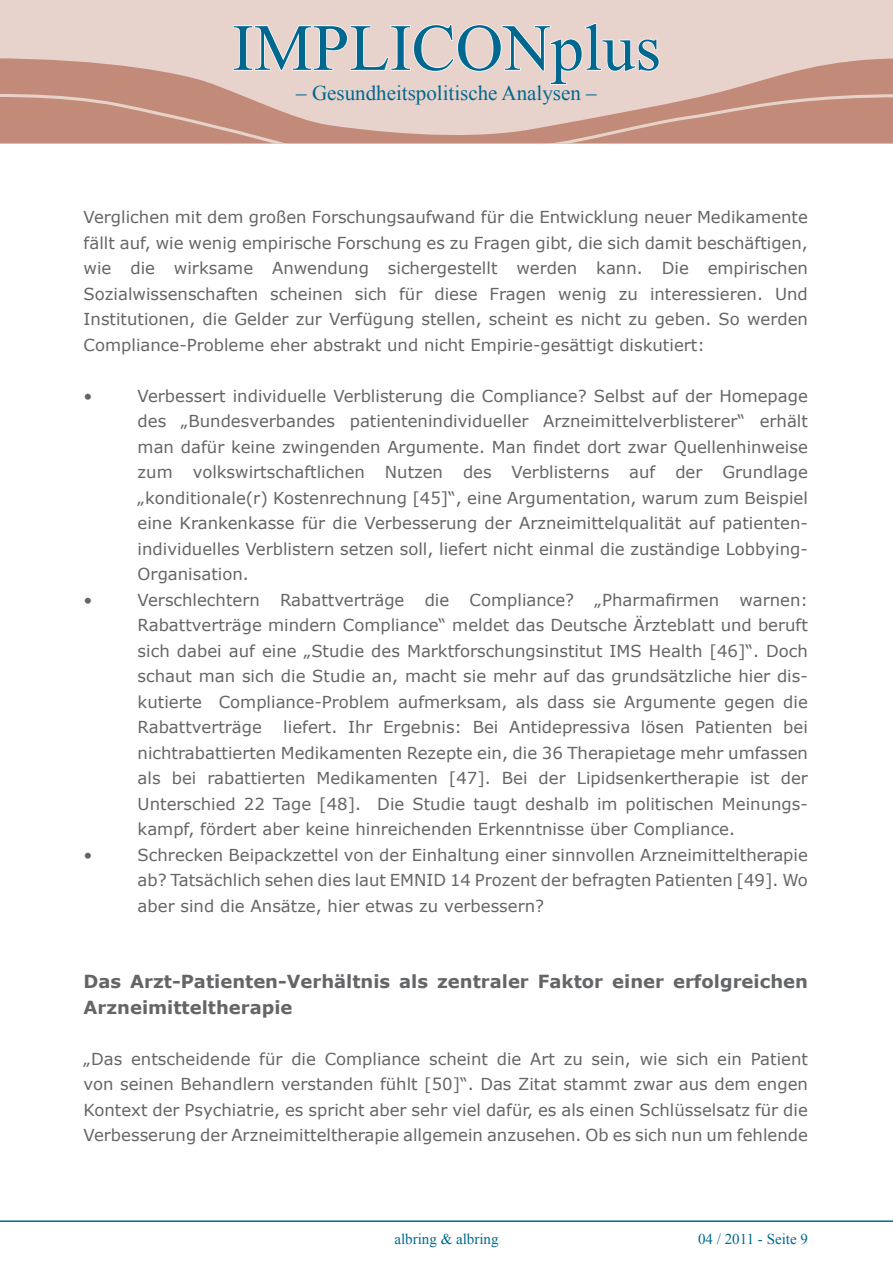
<style>
.page{position:relative;width:893px;height:1263px;background:#fff}
.page>*{position:absolute;margin:0;border:0;box-sizing:border-box;transform-origin:0 0}
.t1{font:66px "Times New Roman";color:#00688e}
.t2{font:21px "Times New Roman";color:#00688e}
.t3{font:700 18px/25.5px "Verdana";color:#646567}
.t4{font:16.5px/25.5px "Verdana";color:#646567;text-align:justify}
.t5{font:15px "Times New Roman";color:#00688e}
</style>
<div class="page">
<div style="left:0;top:0;width:893px;height:143px;background:#e8d2cc"></div>
<svg style="left:0;top:58px;width:893px;height:35px"></svg>
<svg style="left:0;top:93px;width:893px;height:51px;fill:#c28a79"></svg>
<svg style="left:232px;top:23px;width:428px;height:62px"></svg>
<hr style="left:0;top:1220px;width:893px;height:2px;background:#00688e">
<h1 class="t1" style="left:232px;top:3px;width:430px">IMPLICONplus</h1>
<p class="t2" style="left:296px;top:79px;width:302px">– Gesundheitspolitische Analysen –</p>
<p class="t4" style="left:84px;top:204px;width:726px">Verglichen mit dem großen Forschungsaufwand für die Entwicklung neuer Medikamente fällt auf, wie wenig empirische Forschung es zu Fragen gibt, die sich damit beschäftigen, wie die wirksame Anwendung sichergestellt werden kann. Die empirischen Sozialwissenschaften scheinen sich für diese Fragen wenig zu interessieren. Und Institutionen, die Gelder zur Verfügung stellen, scheint es nicht zu geben. So werden Compliance-Probleme eher abstrakt und nicht Empirie-gesättigt diskutiert:</p>
<p class="t4" style="left:84px;top:382px;width:10px">•</p>
<p class="t4" style="left:138px;top:382px;width:672px">Verbessert individuelle Verblisterung die Compliance? Selbst auf der Homepage des „Bundesverbandes patientenindividueller Arzneimittelverblisterer“ erhält man dafür keine zwingenden Argumente. Man findet dort zwar Quellenhinweise zum volkswirtschaftlichen Nutzen des Verblisterns auf der Grundlage „konditionale(r) Kostenrechnung [45]“, eine Argumentation, warum zum Beispiel eine Krankenkasse für die Verbesserung der Arzneimittelqualität auf patienten&shy;individuelles Verblistern setzen soll, liefert nicht einmal die zuständige Lobbying-Organisation.</p>
<p class="t4" style="left:84px;top:586px;width:10px">•</p>
<p class="t4" style="left:138px;top:586px;width:672px">Verschlechtern Rabattverträge die Compliance? „Pharmafirmen warnen:<br>Rabattverträge mindern Compliance“ meldet das Deutsche Ärzteblatt und beruft sich dabei auf eine „Studie des Marktforschungsinstitut IMS Health [46]“. Doch schaut man sich die Studie an, macht sie mehr auf das grundsätzliche hier dis&shy;kutierte Compliance-Problem aufmerksam, als dass sie Argumente gegen die Rabattverträge</p>
<p class="t4" style="left:138px;top:714px;width:672px;text-indent:146px">liefert. Ihr Ergebnis: Bei Antidepressiva lösen Patienten bei nichtrabattierten Medikamenten Rezepte ein, die 36 Therapietage mehr umfassen als bei rabattierten Medikamenten [47]. Bei der Lipidsenkertherapie ist der Unterschied 22 Tage [48]. Die Studie taugt deshalb im politischen Meinungs&shy;kampf, fördert aber keine hinreichenden Erkenntnisse über Compliance.</p>
<p class="t4" style="left:84px;top:841px;width:10px">•</p>
<p class="t4" style="left:138px;top:841px;width:672px">Schrecken Beipackzettel von der Einhaltung einer sinnvollen Arzneimitteltherapie ab? Tatsächlich sehen dies laut EMNID 14 Prozent der befragten Patienten [49]. Wo aber sind die Ansätze, hier etwas zu verbessern?</p>
<p class="t3" style="left:84px;top:968px;width:726px">Das Arzt-Patienten-Verhältnis als zentraler Faktor einer erfolgreichen<br>Arzneimitteltherapie</p>
<p class="t4" style="left:84px;top:1045px;width:726px">„Das entscheidende für die Compliance scheint die Art zu sein, wie sich ein Patient von seinen Behandlern verstanden fühlt [50]“. Das Zitat stammt zwar aus dem engen Kontext der Psychiatrie, es spricht aber sehr viel dafür, es als einen Schlüsselsatz für die Verbesserung der Arzneimitteltherapie allgemein anzusehen. Ob es sich nun um fehlende</p>
<p class="t5" style="left:394px;top:1228px;width:106px">albring &amp; albring</p>
<p class="t5" style="left:698px;top:1228px;width:100px">04 / 2011 - Seite</p>
</div>
